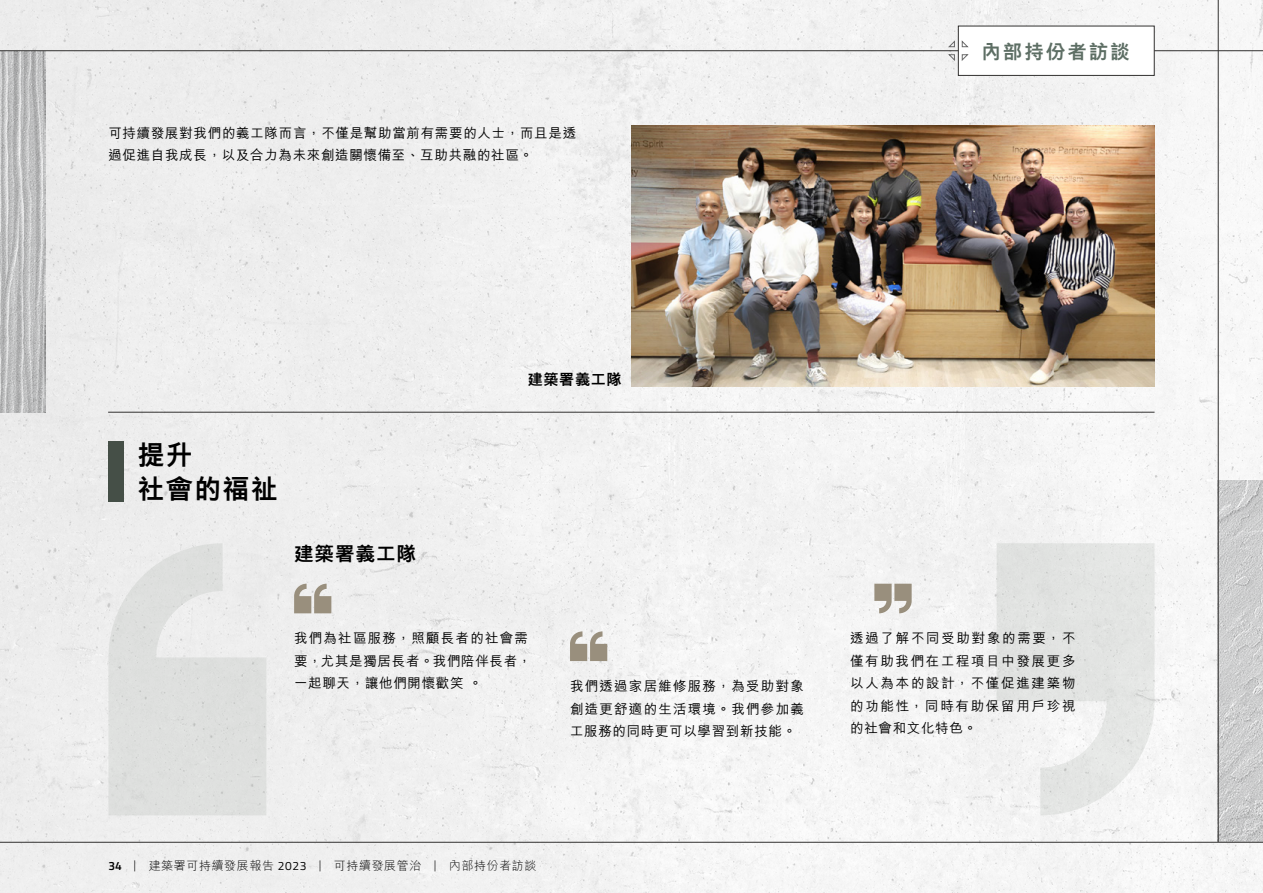
<style>
.page{position:relative;width:1263px;height:893px;background:#f1f1f1}
.page>*{position:absolute;margin:0;border:0;box-sizing:border-box;transform-origin:0 0}
.Paragraph_Style_1__P{font:800 27px "M Hei HK";letter-spacing:.05em;color:#000}
.Title_L1__H{font:800 19.5px "M Hei HK";letter-spacing:.1em;color:#5d6e64}
.Title_L3__H2{font:800 19.5px "M Hei HK";letter-spacing:.05em;color:#000}
.Title_L3__H2-2{font:800 15px "M Hei HK";letter-spacing:.05em;color:#000}
.Paragraph_Style_1__P-2{font:500 13.5px/22.5px "M Hei HK";letter-spacing:.05em;color:#000}
.Title_L1__H-2{font:300 12px "M Hei HK";letter-spacing:.05em;color:#000}
.t1{font:600 12px "Titillium Web";color:#000}
.s1{font-family:"Titillium Web";font-weight:400}
</style>
<div class="page">
<img style="left:0;top:51px;width:45px;height:361px">
<img style="left:1219px;top:481px;width:44px;height:361px">
<hr style="left:1218px;top:0;width:1px;height:842px;background:#323130">
<hr style="left:108px;top:412px;width:1046px;height:1px;background:#323130">
<hr style="left:0;top:842px;width:1263px;height:1px;background:#323130">
<div style="left:108px;top:442px;width:15px;height:60px;background:#454f47"></div>
<svg style="left:108px;top:543px;width:158px;height:272px;background:#e1e2e1"></svg>
<svg style="left:996px;top:543px;width:158px;height:272px"></svg>
<svg style="left:294px;top:584px;width:37px;height:29px"></svg>
<svg style="left:570px;top:631px;width:37px;height:30px"></svg>
<svg style="left:874px;top:584px;width:38px;height:29px"></svg>
<hr style="left:0;top:50px;width:1263px;height:1px;background:#323130">
<div style="left:958px;top:26px;width:196px;height:50px;background:#fff;border:1px solid #323130"></div>
<svg style="left:947px;top:40px;width:22px;height:22px"></svg>
<img style="left:631px;top:126px;width:523px;height:261px">
<p class="Paragraph_Style_1__P-2" style="left:108px;top:120px;width:469px">可持續發展對我們的義工隊而言，不僅是幫助當前有需要的人士，而且是透過促進自我成長，以及合力為未來創造關懷備至、互助共融的社區。</p>
<p class="Title_L1__H" style="left:981px;top:42px;width:150px">內部持份者訪談</p>
<p class="Paragraph_Style_1__P" style="left:137px;top:441px;width:57px">提升</p>
<p class="Paragraph_Style_1__P" style="left:137px;top:476px;width:142px">社會的福祉</p>
<h2 class="Title_L3__H2" style="left:294px;top:544px;width:123px">建築署義工隊</h2>
<h2 class="Title_L3__H2-2" style="left:528px;top:372px;width:95px">建築署義工隊</h2>
<p class="Paragraph_Style_1__P-2" style="left:294px;top:626px;width:239px">我們為社區服務，照顧長者的社會需要，尤其是獨居長者。我們陪伴長者，一起聊天，讓他們開懷歡笑。</p>
<p class="Paragraph_Style_1__P-2" style="left:570px;top:674px;width:235px;text-align:justify">我們透過家居維修服務，為受助對象創造更舒適的生活環境。我們參加義工服務的同時更可以學習到新技能。</p>
<p class="Paragraph_Style_1__P-2" style="left:850px;top:626px;width:227px;text-align:justify">透過了解不同受助對象的需要，不僅有助我們在工程項目中發展更多以人為本的設計，不僅促進建築物的功能性，同時有助保留用戶珍視的社會和文化特色。</p>
<p class="t1" style="left:108px;top:856px;width:15px">34</p>
<p class="Title_L1__H-2" style="left:134px;top:860px;width:404px">| 建築署可持續發展報告 <span class="s1">2023</span> | 可持續發展管治 | 內部持份者訪談</p>
</div>
